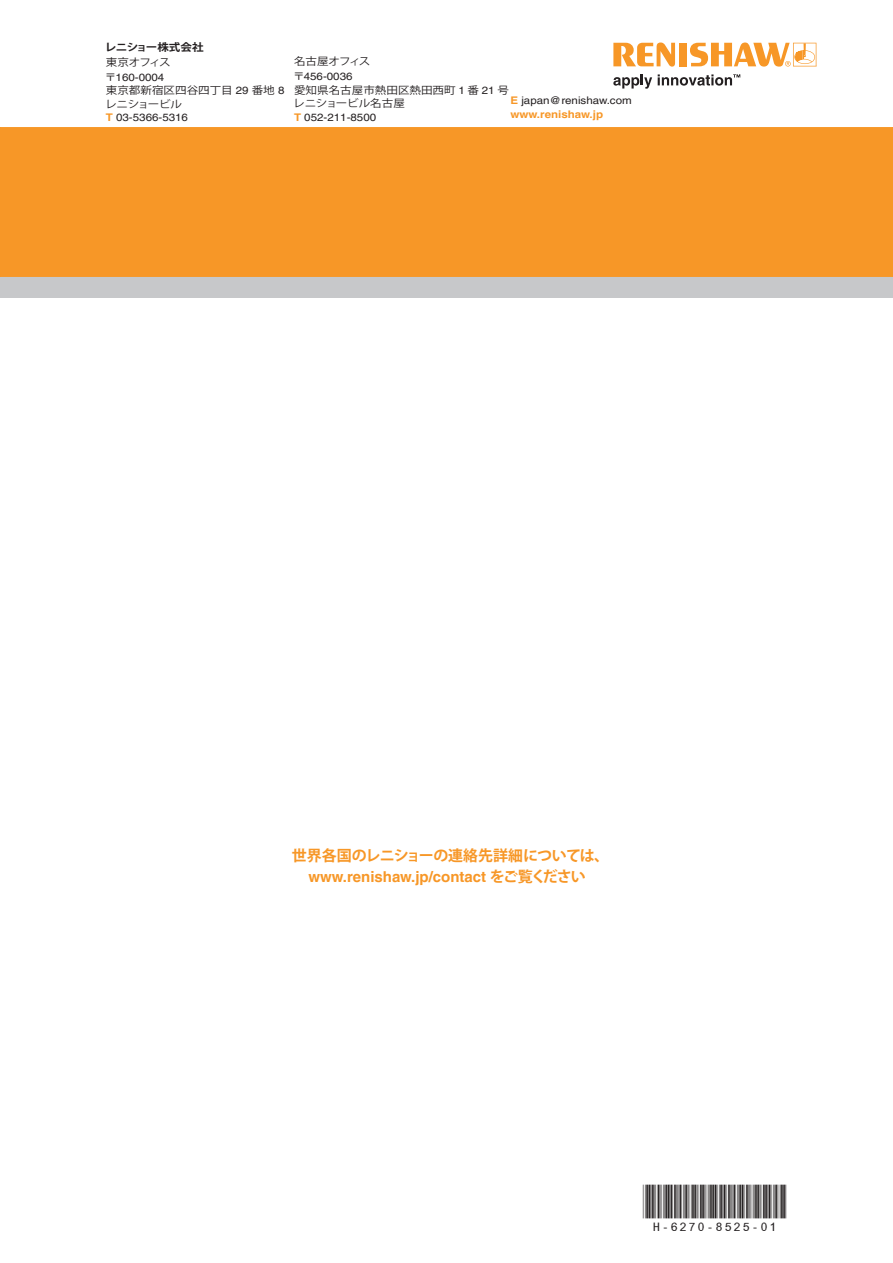
<style>
.page{position:relative;width:893px;height:1263px;background:#fff}
.page>*{position:absolute;margin:0;border:0;box-sizing:border-box;transform-origin:0 0}
.Bar_code{font:48px "MBH16 B";color:#231f20}
.Web_contact{font:700 15px "Helvetica LT Pro";color:#f79727}
.Web_contact-2{font:700 15px "Koz Go Std";letter-spacing:-.02em;color:#f79727}
.t1{font:10.5px/13.5px "Helvetica LT Pro";color:#231f20;scale:1.1 1}
.t2{font:10.5px "Koz Go Std";color:#231f20;scale:1.1 1}
.t3{font:700 10.5px "Koz Go Std";letter-spacing:-.025em;color:#231f20;scale:1.1 1}
.t4{font:10.5px "Koz Go Std";letter-spacing:-.025em;color:#231f20;scale:1.1 1}
.t5{font:10.5px "Koz Go Std";letter-spacing:-.05em;color:#231f20;scale:1.1 1}
.s1{font-family:"Koz Go Std"}
.s2{font-family:"Helvetica LT Pro"}
.s3{font-weight:700;color:#f79727}
</style>
<div class="page">
<svg style="left:613px;top:75px;width:39px;height:14px"></svg>
<svg style="left:613px;top:43px;width:62px;height:24px"></svg>
<div style="left:679px;top:43px;width:8px;height:23px;background:#f79727"></div>
<svg style="left:690px;top:43px;width:126px;height:24px"></svg>
<svg style="left:658px;top:74px;width:82px;height:12px"></svg>
<div style="left:0;top:276px;width:893px;height:22px;background:#c7c8ca"></div>
<div style="left:0;top:127px;width:893px;height:150px;background:#f79727"></div>
<p class="t3" style="left:105px;top:40px;width:91px">レニショー株式会社</p>
<p class="t2" style="left:106px;top:56px;width:60px">東京オフィス</p>
<p class="t1" style="left:105px;top:71px;width:56px"><span class="s1">〒</span>160-0004</p>
<p class="t2" style="left:106px;top:84px;width:164px">東京都新宿区四谷四丁目 <span class="s2">29</span> 番地 <span class="s2">8</span></p>
<p class="t4" style="left:105px;top:98px;width:72px">レニショービル</p>
<p class="t1" style="left:106px;top:111px;width:76px"><span class="s3">T</span> 03-5366-5316</p>
<p class="t5" style="left:294px;top:55px;width:71px">名古屋オフィス</p>
<p class="t1" style="left:293px;top:70px;width:56px"><span class="s1">〒</span>456-0036</p>
<p class="t2" style="left:294px;top:83px;width:197px">愛知県名古屋市熱田区熱田西町 <span class="s2">1</span> 番 <span class="s2">21</span> 号</p>
<p class="t2" style="left:293px;top:97px;width:103px">レニショービル名古屋</p>
<p class="t1" style="left:294px;top:110px;width:76px"><span class="s3">T</span> 052-211-8500</p>
<p class="t1" style="left:510px;top:94px;width:112px"><span class="s3">E</span> japan@renishaw.com <span class="s3">www.renishaw.jp</span></p>
<p class="Web_contact-2" style="left:292px;top:846px;width:319px">世界各国のレニショーの連絡先詳細については、</p>
<p class="Web_contact" style="left:308px;top:868px;width:279px">www.renishaw.jp/contact <span class="s1">をご覧ください</span></p>
<p class="Bar_code" style="left:643px;top:1186px;width:145px">*H-6270-8525-01*</p>
</div>
